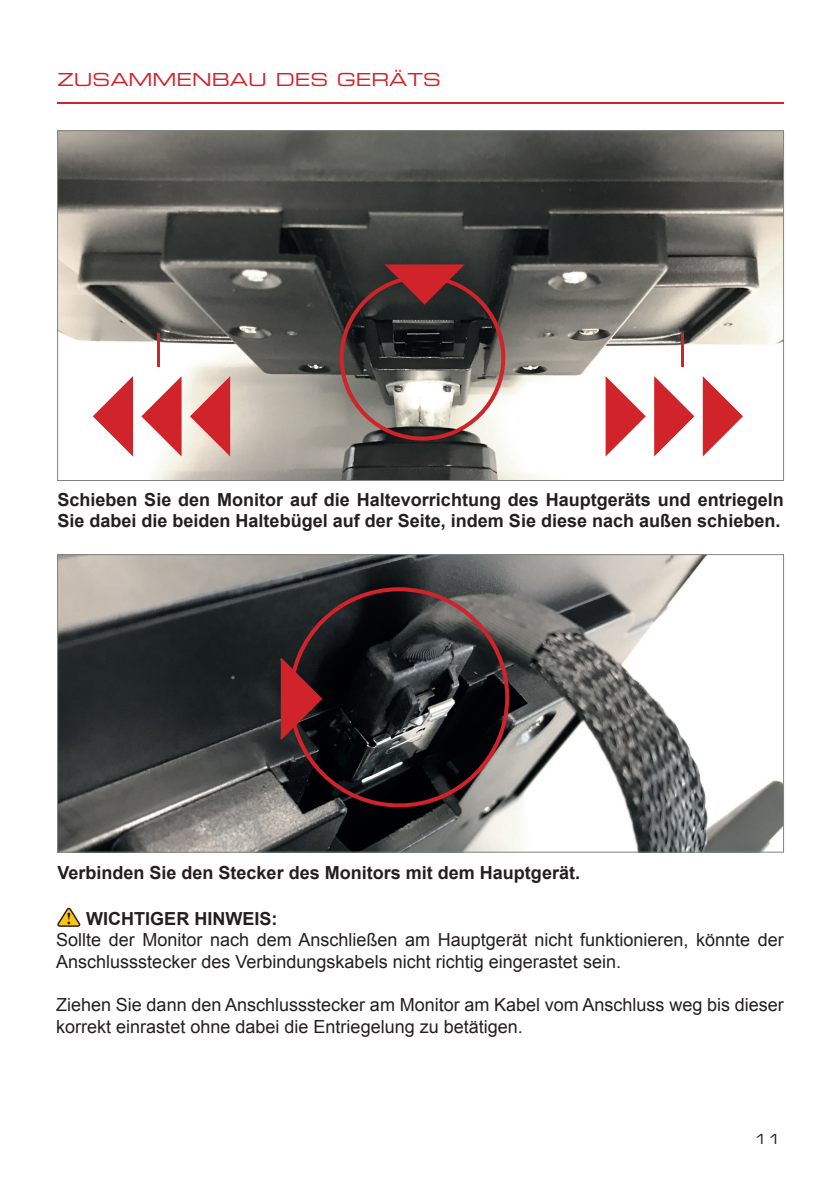
<style>
.page{position:relative;width:840px;height:1191px;background:#fff}
.page>*{position:absolute;margin:0;border:0;box-sizing:border-box;transform-origin:0 0}
.t1{font:18px/21.6px "Arial";color:#231f20}
.t2{font:700 18px/21.6px "Arial";color:#231f20}
.t3{font:18px "Eurostile Extended Two";color:#d1232a}
.t4{font:14px "Eurostile Extended Two";color:#231f20}
</style>
<div class="page">
<svg style="left:57px;top:102px;width:725px;height:2px"></svg>
<img style="left:59px;top:556px;width:722px;height:294px">
<img style="left:59px;top:132px;width:722px;height:347px">
<div style="left:339px;top:275px;width:166px;height:165px;border:4px solid #d1232a;border-radius:50%"></div>
<svg style="left:278px;top:656px;width:45px;height:85px;background:#6e1c21"></svg>
<svg style="left:702px;top:376px;width:40px;height:80px"></svg>
<svg style="left:93px;top:376px;width:40px;height:80px"></svg>
<svg style="left:653px;top:376px;width:41px;height:80px"></svg>
<svg style="left:384px;top:264px;width:80px;height:40px;background:#84272a"></svg>
<svg style="left:141px;top:376px;width:40px;height:80px"></svg>
<svg style="left:605px;top:376px;width:40px;height:80px"></svg>
<svg style="left:190px;top:376px;width:40px;height:80px;background:#de837f"></svg>
<hr style="left:680px;top:333px;width:3px;height:34px;background:#d1232a">
<hr style="left:157px;top:333px;width:3px;height:34px;background:#d1232a">
<svg style="left:57px;top:907px;width:24px;height:20px"></svg>
<p class="t3" style="left:57px;top:67px;width:385px">ZUSAMMENBAU DES GERÄTS</p>
<p class="t2" style="left:57px;top:489px;width:727px">Schieben Sie den Monitor auf die Haltevorrichtung des Hauptgeräts und entriegeln<br>Sie dabei die beiden Haltebügel auf der Seite, indem Sie diese nach außen schieben.</p>
<p class="t2" style="left:57px;top:863px;width:524px">Verbinden Sie den Stecker des Monitors mit dem Hauptgerät.</p>
<p class="t2" style="left:86px;top:908px;width:192px">WICHTIGER HINWEIS:</p>
<p class="t1" style="left:56px;top:929px;width:728px">Sollte der Monitor nach dem Anschließen am Hauptgerät nicht funktionieren, könnte der<br>Anschlussstecker des Verbindungskabels nicht richtig eingerastet sein.</p>
<p class="t1" style="left:56px;top:994px;width:728px">Ziehen Sie dann den Anschlussstecker am Monitor am Kabel vom Anschluss weg bis dieser korrekt einrastet ohne dabei die Entriegelung zu betätigen.</p>
<p class="t4" style="left:753px;top:1129px;width:28px">11</p>
</div>
